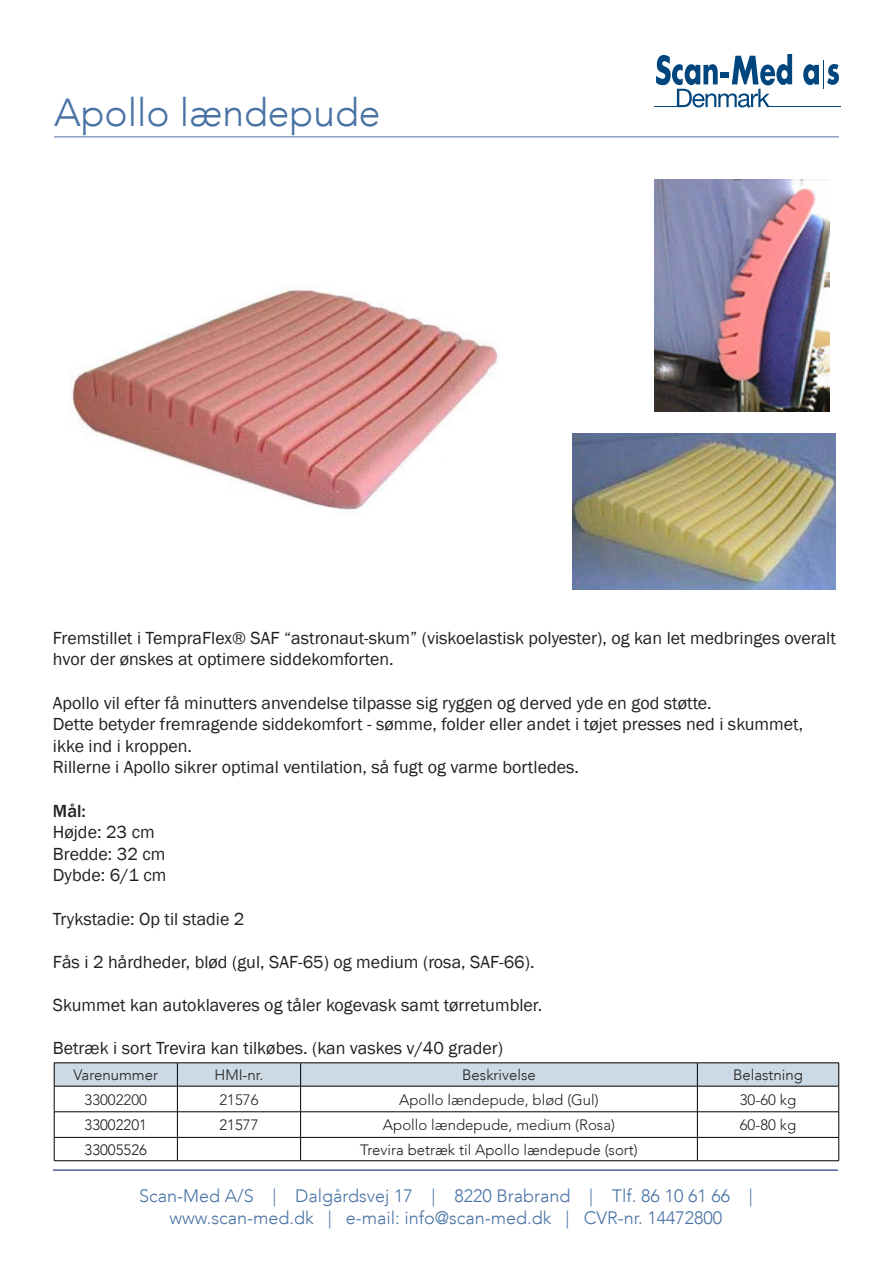
<style>
.page{position:relative;width:893px;height:1263px;background:#fff}
.page>*{position:absolute;margin:0;border:0;box-sizing:border-box;transform-origin:0 0}
.t1{font:300 39px "Avenir LT";color:#4872a3}
.t2{font:18px/21.6px "Franklin Gothic";color:#231f20}
.t3{font:300 18px/21.6px "Avenir LT";color:#4872a3;text-align:center}
.t4{font:500 18px "Franklin Gothic";color:#231f20}
.Sund__avis_-_tabel_t{font:300 15px "Avenir LT";color:#231f20}
.Sund__avis_-_tabel_t-2{font:300 15px "Avenir LT Std";color:#231f20}
</style>
<div class="page">
<svg style="left:803px;top:61px;width:36px;height:28px"></svg>
<hr style="left:769px;top:107px;width:72px;height:1px;background:#00467e">
<svg style="left:654px;top:54px;width:138px;height:54px"></svg>
<hr style="left:54px;top:136px;width:785px;height:2px;background:#253f8e">
<hr style="left:53px;top:1169px;width:785px;height:2px;background:#253f8e">
<hr style="left:54px;top:1160px;width:123px;height:1px;background:#000">
<hr style="left:177px;top:1160px;width:124px;height:1px;background:#000">
<hr style="left:301px;top:1160px;width:396px;height:1px;background:#000">
<hr style="left:697px;top:1160px;width:142px;height:1px;background:#000">
<hr style="left:54px;top:1062px;width:123px;height:1px;background:#000">
<hr style="left:177px;top:1062px;width:124px;height:1px;background:#000">
<hr style="left:301px;top:1062px;width:396px;height:1px;background:#000">
<hr style="left:697px;top:1062px;width:142px;height:1px;background:#000">
<svg style="left:54px;top:1063px;width:785px;height:97px"></svg>
<img style="left:70px;top:287px;width:429px;height:224px">
<img style="left:654px;top:179px;width:176px;height:233px">
<img style="left:573px;top:433px;width:263px;height:156px">
<p class="t1" style="left:54px;top:90px;width:328px">Apollo lændepude</p>
<p class="t2" style="left:53px;top:627px;width:784px">Fremstillet i TempraFlex® SAF “astronaut-skum” (viskoelastisk polyester), og kan let medbringes overalt hvor der ønskes at optimere siddekomforten.</p>
<p class="t2" style="left:53px;top:692px;width:660px">Apollo vil efter få minutters anvendelse tilpasse sig ryggen og derved yde en god støtte.</p>
<p class="t2" style="left:53px;top:714px;width:752px">Dette betyder fremragende siddekomfort - sømme, folder eller andet i tøjet presses ned i skummet, ikke ind i kroppen.</p>
<p class="t2" style="left:53px;top:757px;width:527px">Rillerne i Apollo sikrer optimal ventilation, så fugt og varme bortledes.</p>
<p class="t4" style="left:53px;top:799px;width:34px">Mål:</p>
<p class="t2" style="left:53px;top:822px;width:103px">Højde: 23 cm</p>
<p class="t2" style="left:53px;top:843px;width:114px">Bredde: 32 cm</p>
<p class="t2" style="left:53px;top:865px;width:115px">Dybde: 6/1 cm</p>
<p class="t2" style="left:53px;top:908px;width:193px">Trykstadie: Op til stadie 2</p>
<p class="t2" style="left:53px;top:951px;width:483px">Fås i 2 hårdheder, blød (gul, SAF-65) og medium (rosa, SAF-66).</p>
<p class="t2" style="left:53px;top:994px;width:491px">Skummet kan autoklaveres og tåler kogevask samt tørretumbler.</p>
<p class="t2" style="left:53px;top:1038px;width:452px">Betræk i sort Trevira kan tilkøbes. (kan vaskes v/40 grader)</p>
<p class="Sund__avis_-_tabel_t" style="left:74px;top:1066px;width:86px">Varenummer</p>
<p class="Sund__avis_-_tabel_t" style="left:215px;top:1066px;width:50px">HMI-nr.</p>
<p class="Sund__avis_-_tabel_t" style="left:462px;top:1066px;width:75px">Beskrivelse</p>
<p class="Sund__avis_-_tabel_t" style="left:733px;top:1066px;width:72px">Belastning</p>
<p class="Sund__avis_-_tabel_t-2" style="left:85px;top:1091px;width:64px">33002200</p>
<p class="Sund__avis_-_tabel_t-2" style="left:219px;top:1091px;width:41px">21576</p>
<p class="Sund__avis_-_tabel_t-2" style="left:399px;top:1091px;width:201px">Apollo lændepude, blød (Gul)</p>
<p class="Sund__avis_-_tabel_t-2" style="left:740px;top:1091px;width:58px">30-60 kg</p>
<p class="Sund__avis_-_tabel_t" style="left:85px;top:1116px;width:64px">33002201</p>
<p class="Sund__avis_-_tabel_t" style="left:219px;top:1116px;width:41px">21577</p>
<p class="Sund__avis_-_tabel_t-2" style="left:383px;top:1116px;width:234px">Apollo lændepude, medium (Rosa)</p>
<p class="Sund__avis_-_tabel_t-2" style="left:740px;top:1116px;width:58px">60-80 kg</p>
<p class="Sund__avis_-_tabel_t" style="left:85px;top:1141px;width:64px">33005526</p>
<p class="Sund__avis_-_tabel_t" style="left:360px;top:1141px;width:279px">Trevira betræk til Apollo lændepude (sort)</p>
<p class="t3" style="left:139px;top:1185px;width:615px">Scan-Med A/S | Dalgårdsvej 17 | 8220 Brabrand | Tlf. 86 10 61 66 | www.scan-med.dk | e-mail: info@scan-med.dk | CVR-nr. 14472800</p>
</div>
